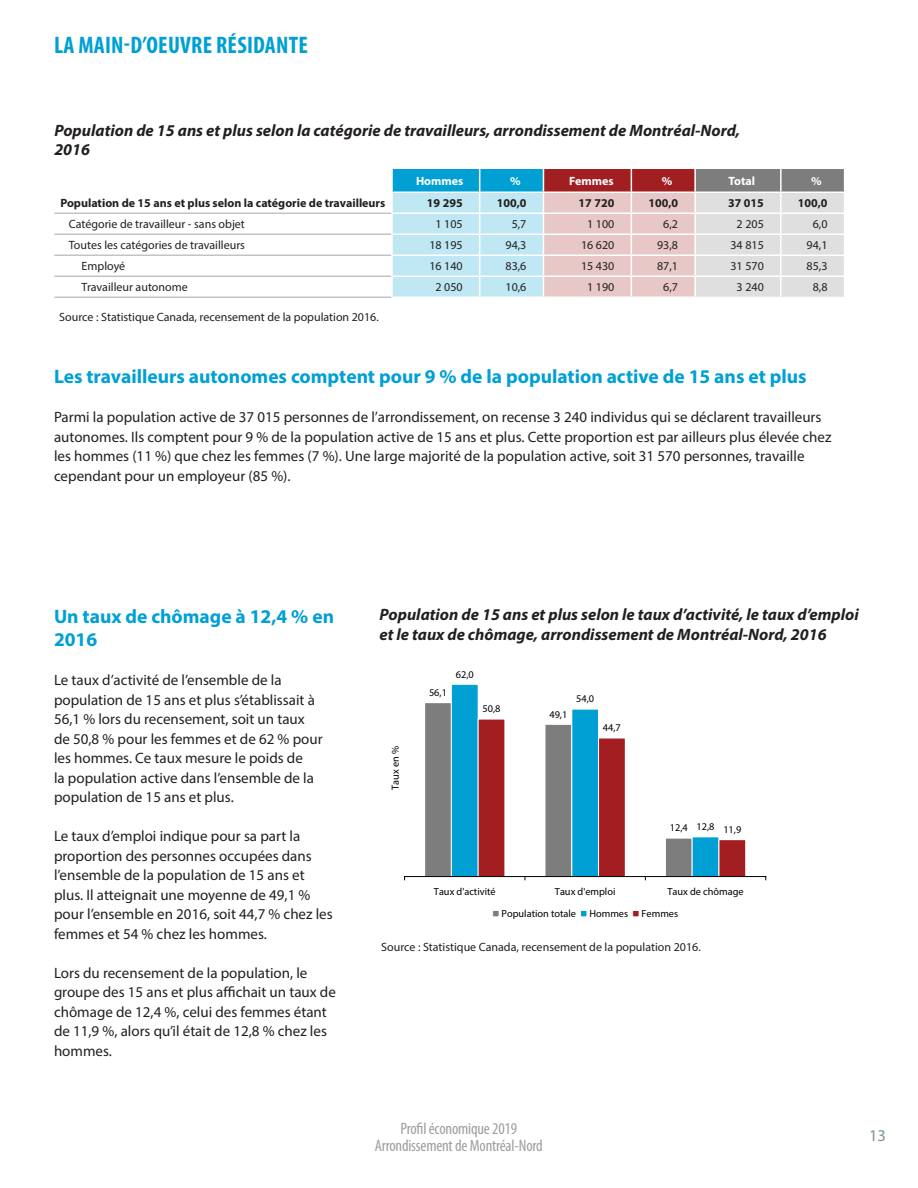
<style>
.page{position:relative;width:918px;height:1188px;background:#fff}
.page>*{position:absolute;margin:0;border:0;box-sizing:border-box;transform-origin:0 0}
.t1{font:700 condensed 24px "Myriad Pro";letter-spacing:.01em;color:#00a0d4}
.t2{font:700 19.5px/23.4px "Myriad Pro";color:#00a0d4}
.t3{font:italic 700 16.5px/19.8px "Myriad Pro";color:#231f20}
.t4{font:condensed 16.5px/16.5px "Myriad Pro";letter-spacing:-.01em;color:#9e9e9e;text-align:center}
.t5{font:16.5px "Myriad Pro";color:#7c929e}
.t6{font:15px/19.5px "Myriad Pro";color:#231f20}
.t7{font:12px "Myriad Pro";color:#231f20}
.t8{font:700 12px "Myriad Pro";color:#231f20}
.t9{font:700 12px "Myriad Pro";color:#fff}
.t10{font:10.35px "Myriad Pro";color:#000}
</style>
<div class="page">
<svg style="left:392px;top:169px;width:453px;height:128px;background:#c5c9cf"></svg>
<hr style="left:54px;top:213px;width:337px;height:1px;background:#c2c3c6">
<hr style="left:54px;top:234px;width:337px;height:1px;background:#c2c3c6">
<hr style="left:54px;top:276px;width:337px;height:1px;background:#c2c3c6">
<hr style="left:391px;top:214px;width:2px;height:20px;background:#fff">
<hr style="left:391px;top:235px;width:2px;height:20px;background:#fff">
<hr style="left:391px;top:277px;width:2px;height:20px;background:#fff">
<hr style="left:54px;top:255px;width:337px;height:1px;background:#c2c3c6">
<hr style="left:54px;top:297px;width:337px;height:1px;background:#c2c3c6">
<hr style="left:391px;top:256px;width:2px;height:20px;background:#fff">
<div style="left:425px;top:703px;width:26px;height:174px;background:#7d7d7d"></div>
<div style="left:424px;top:702px;width:28px;height:175px;border:1px solid #fff"></div>
<div style="left:545px;top:724px;width:27px;height:153px;background:#7d7d7d"></div>
<div style="left:545px;top:724px;width:27px;height:153px;border:1px solid #fff"></div>
<div style="left:665px;top:838px;width:27px;height:39px;background:#7d7d7d"></div>
<div style="left:665px;top:838px;width:27px;height:39px;border:1px solid #fff"></div>
<div style="left:451px;top:684px;width:27px;height:193px;background:#00a0d4"></div>
<div style="left:451px;top:684px;width:27px;height:193px;border:1px solid #fff"></div>
<div style="left:572px;top:709px;width:27px;height:168px;background:#00a0d4"></div>
<div style="left:692px;top:837px;width:27px;height:40px;background:#00a0d4"></div>
<div style="left:692px;top:837px;width:27px;height:40px;border:1px solid #fff"></div>
<div style="left:478px;top:719px;width:27px;height:158px;background:#a21e21"></div>
<div style="left:599px;top:738px;width:26px;height:139px;background:#a21e21"></div>
<div style="left:598px;top:738px;width:28px;height:139px;border:1px solid #fff"></div>
<div style="left:719px;top:840px;width:27px;height:37px;background:#a21e21"></div>
<div style="left:719px;top:839px;width:27px;height:38px;border:1px solid #fff"></div>
<hr style="left:405px;top:876px;width:361px;height:1px;background:#000">
<div style="left:493px;top:910px;width:6px;height:7px;background:#7d7d7d"></div>
<div style="left:492px;top:910px;width:7px;height:7px;border:1px solid #fff"></div>
<div style="left:581px;top:910px;width:6px;height:7px;background:#00a0d4"></div>
<div style="left:580px;top:910px;width:7px;height:7px;border:1px solid #fff"></div>
<div style="left:633px;top:910px;width:6px;height:7px;background:#a21e21"></div>
<div style="left:632px;top:910px;width:7px;height:7px;border:1px solid #fff"></div>
<p class="t1" style="left:54px;top:30px;width:255px">LA MAIN-D’OEUVRE RÉSIDANTE</p>
<p class="t3" style="left:54px;top:120px;width:687px">Population de 15 ans et plus selon la catégorie de travailleurs, arrondissement de Montréal-Nord,<br>2016</p>
<p class="t9" style="left:416px;top:173px;width:49px">Hommes</p>
<p class="t9" style="left:510px;top:173px;width:12px">%</p>
<p class="t9" style="left:569px;top:173px;width:46px">Femmes</p>
<p class="t9" style="left:662px;top:173px;width:12px">%</p>
<p class="t9" style="left:729px;top:173px;width:28px">Total</p>
<p class="t9" style="left:811px;top:173px;width:12px">%</p>
<p class="t8" style="left:60px;top:195px;width:327px">Population de 15 ans et plus selon la catégorie de travailleurs</p>
<p class="t8" style="left:427px;top:195px;width:37px">19 295</p>
<p class="t8" style="left:497px;top:195px;width:31px">100,0</p>
<p class="t8" style="left:579px;top:195px;width:37px">17 720</p>
<p class="t8" style="left:648px;top:195px;width:31px">100,0</p>
<p class="t8" style="left:728px;top:195px;width:37px">37 015</p>
<p class="t8" style="left:798px;top:195px;width:31px">100,0</p>
<p class="t7" style="left:69px;top:217px;width:178px">Catégorie de travailleur - sans objet</p>
<p class="t7" style="left:436px;top:217px;width:29px">1 105</p>
<p class="t7" style="left:512px;top:217px;width:16px">5,7</p>
<p class="t7" style="left:587px;top:217px;width:29px">1 100</p>
<p class="t7" style="left:663px;top:217px;width:16px">6,2</p>
<p class="t7" style="left:737px;top:217px;width:29px">2 205</p>
<p class="t7" style="left:813px;top:217px;width:16px">6,0</p>
<p class="t7" style="left:69px;top:238px;width:178px">Toutes les catégories de travailleurs</p>
<p class="t7" style="left:429px;top:238px;width:35px">18 195</p>
<p class="t7" style="left:506px;top:238px;width:22px">94,3</p>
<p class="t7" style="left:581px;top:238px;width:35px">16 620</p>
<p class="t7" style="left:657px;top:238px;width:22px">93,8</p>
<p class="t7" style="left:731px;top:238px;width:35px">34 815</p>
<p class="t7" style="left:807px;top:238px;width:22px">94,1</p>
<p class="t7" style="left:82px;top:259px;width:45px">Employé</p>
<p class="t7" style="left:429px;top:259px;width:35px">16 140</p>
<p class="t7" style="left:506px;top:259px;width:22px">83,6</p>
<p class="t7" style="left:581px;top:259px;width:35px">15 430</p>
<p class="t7" style="left:657px;top:259px;width:22px">87,1</p>
<p class="t7" style="left:731px;top:259px;width:35px">31 570</p>
<p class="t7" style="left:807px;top:259px;width:22px">85,3</p>
<p class="t7" style="left:82px;top:280px;width:108px">Travailleur autonome</p>
<p class="t7" style="left:436px;top:280px;width:29px">2 050</p>
<p class="t7" style="left:506px;top:280px;width:22px">10,6</p>
<p class="t7" style="left:587px;top:280px;width:29px">1 190</p>
<p class="t7" style="left:663px;top:280px;width:16px">6,7</p>
<p class="t7" style="left:737px;top:280px;width:29px">3 240</p>
<p class="t7" style="left:813px;top:280px;width:16px">8,8</p>
<p class="t7" style="left:59px;top:310px;width:321px">Source : Statistique Canada, recensement de la population 2016.</p>
<p class="t2" style="left:54px;top:364px;width:754px">Les travailleurs autonomes comptent pour 9 % de la population active de 15 ans et plus</p>
<p class="t6" style="left:54px;top:407px;width:779px">Parmi la population active de 37 015 personnes de l’arrondissement, on recense 3 240 individus qui se déclarent travailleurs autonomes. Ils comptent pour 9 % de la population active de 15 ans et plus. Cette proportion est par ailleurs plus élevée chez les hommes (11 %) que chez les femmes (7 %). Une large majorité de la population active, soit 31 570 personnes, travaille cependant pour un employeur (85 %).</p>
<p class="t2" style="left:54px;top:604px;width:282px">Un taux de chômage à 12,4 % en<br>2016</p>
<p class="t6" style="left:54px;top:670px;width:270px">Le taux d’activité de l’ensemble de la population de 15 ans et plus s’établissait à 56,1 % lors du recensement, soit un taux de 50,8 % pour les femmes et de 62 % pour les hommes. Ce taux mesure le poids de<br>la population active dans l’ensemble de la population de 15 ans et plus.</p>
<p class="t6" style="left:54px;top:826px;width:280px">Le taux d’emploi indique pour sa part la proportion des personnes occupées dans l’ensemble de la population de 15 ans et plus. Il atteignait une moyenne de 49,1 % pour l’ensemble en 2016, soit 44,7 % chez les femmes et 54 % chez les hommes.</p>
<p class="t6" style="left:54px;top:963px;width:283px">Lors du recensement de la population, le groupe des 15 ans et plus affichait un taux de chômage de 12,4 %, celui des femmes étant de 11,9 %, alors qu’il était de 12,8 % chez les hommes.</p>
<p class="t3" style="left:380px;top:604px;width:481px">Population de 15 ans et plus selon le taux d’activité, le taux d’emploi et le taux de chômage, arrondissement de Montréal-Nord, 2016</p>
<p class="t10" style="left:389px;top:790px;width:45px;rotate:-90deg">Taux en %</p>
<p class="t10" style="left:429px;top:686px;width:20px">56,1</p>
<p class="t10" style="left:456px;top:668px;width:20px">62,0</p>
<p class="t10" style="left:483px;top:702px;width:20px">50,8</p>
<p class="t10" style="left:549px;top:708px;width:20px">49,1</p>
<p class="t10" style="left:576px;top:692px;width:20px">54,0</p>
<p class="t10" style="left:603px;top:721px;width:20px">44,7</p>
<p class="t10" style="left:670px;top:821px;width:20px">12,4</p>
<p class="t10" style="left:697px;top:820px;width:20px">12,8</p>
<p class="t10" style="left:723px;top:823px;width:20px">11,9</p>
<p class="t10" style="left:434px;top:886px;width:63px">Taux d'activité</p>
<p class="t10" style="left:555px;top:886px;width:62px">Taux d'emploi</p>
<p class="t10" style="left:667px;top:886px;width:78px">Taux de chômage</p>
<p class="t10" style="left:502px;top:907px;width:76px">Population totale</p>
<p class="t10" style="left:589px;top:907px;width:40px">Hommes</p>
<p class="t10" style="left:642px;top:907px;width:38px">Femmes</p>
<p class="t7" style="left:381px;top:939px;width:321px">Source : Statistique Canada, recensement de la population 2016.</p>
<p class="t4" style="left:375px;top:1120px;width:170px">Profil économique 2019<br>Arrondissement de Montréal-Nord</p>
<p class="t5" style="left:869px;top:1125px;width:18px">13</p>
</div>
